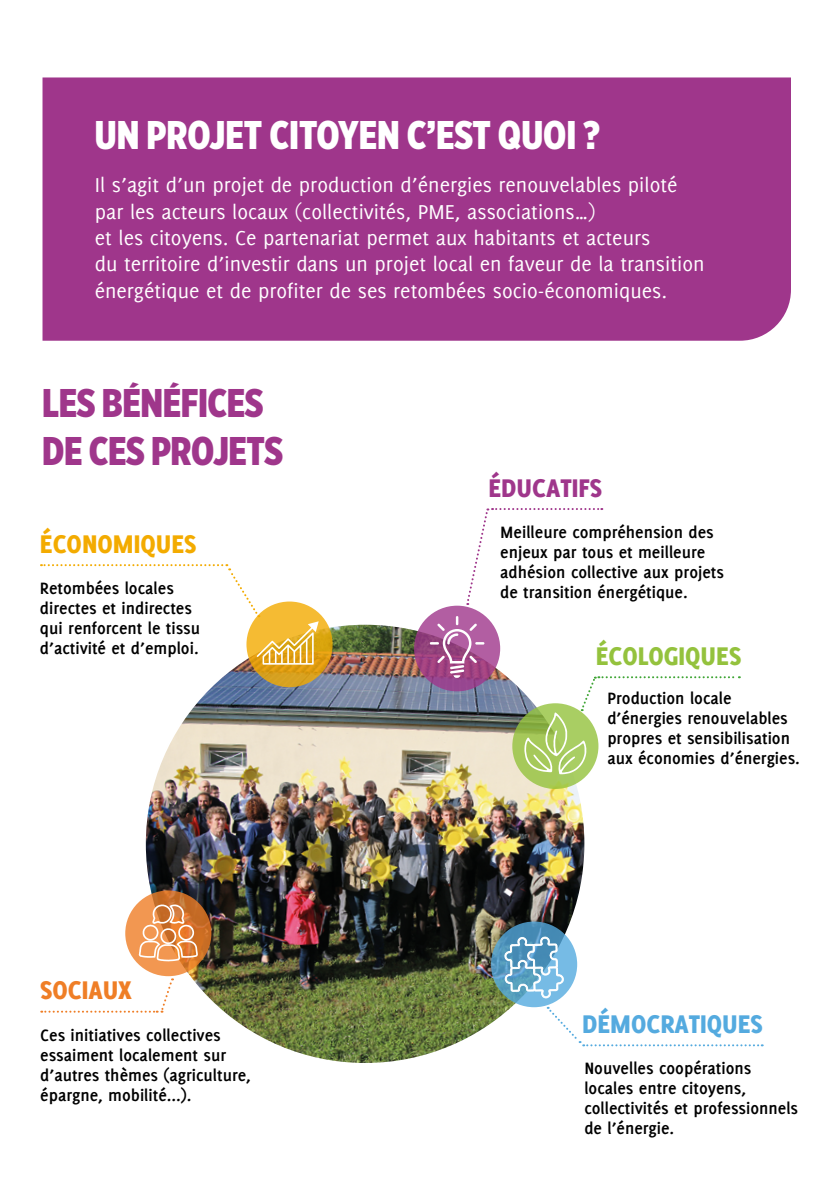
<style>
.page{position:relative;width:840px;height:1191px;background:#fff}
.page>*{position:absolute;margin:0;border:0;box-sizing:border-box;transform-origin:0 0}
.t1{font:900 40px "Gotham X Narrow";color:#fff}
.t2{font:900 40px/48px "Gotham X Narrow";letter-spacing:-.01em;color:#9f368b}
.t3{font:800 28px "Delicious";color:#54aadf}
.t4{font:800 28px "Delicious";color:#94c23d}
.t5{font:800 28px "Delicious";color:#f3ab00}
.t6{font:800 28px "Delicious";color:#9f368b}
.t7{font:800 28px "Delicious";color:#ef7e26}
.t8{font:22px/26.4px "Delicious";color:#fff}
.t9{font:700 18px/20px "Delicious";color:#000}
</style>
<div class="page">
<div style="left:42px;top:77px;width:748px;height:264px;background:#9f368b"></div>
<img style="left:145px;top:624px;width:440px;height:440px;border-radius:220px">
<svg style="left:414px;top:605px;width:86px;height:86px;background:#a55394"></svg>
<svg style="left:512px;top:703px;width:86px;height:86px"></svg>
<svg style="left:429px;top:616px;width:55px;height:62px;background:#b368a0"></svg>
<svg style="left:466px;top:508px;width:136px;height:97px"></svg>
<svg style="left:524px;top:676px;width:215px;height:98px"></svg>
<svg style="left:125px;top:890px;width:86px;height:86px;background:#d7803c"></svg>
<svg style="left:490px;top:921px;width:87px;height:86px;background:#5fa0c5"></svg>
<svg style="left:246px;top:601px;width:86px;height:86px;background:#dca21c"></svg>
<svg style="left:41px;top:978px;width:132px;height:34px"></svg>
<svg style="left:547px;top:1006px;width:215px;height:40px"></svg>
<svg style="left:504px;top:936px;width:59px;height:62px;background:#7db4d3"></svg>
<svg style="left:41px;top:564px;width:277px;height:100px"></svg>
<svg style="left:137px;top:903px;width:62px;height:69px;background:#e79c61"></svg>
<p class="t1" style="left:95px;top:110px;width:506px">UN PROJET CITOYEN C’EST QUOI ?</p>
<p class="t8" style="left:95px;top:171px;width:611px">Il s’agit d’un projet de production d’énergies renouvelables piloté par les acteurs locaux (collectivités, PME, associations…)<br>et les citoyens. Ce partenariat permet aux habitants et acteurs<br>du territoire d’investir dans un projet local en faveur de la transition énergétique et de profiter de ses retombées socio-économiques.</p>
<p class="t2" style="left:42px;top:378px;width:242px">LES BÉNÉFICES<br>DE CES PROJETS</p>
<p class="t5" style="left:40px;top:527px;width:158px">ÉCONOMIQUES</p>
<p class="t9" style="left:40px;top:578px;width:162px">Retombées locales directes et indirectes qui renforcent le tissu d’activité et d’emploi.</p>
<p class="t7" style="left:40px;top:973px;width:93px">SOCIAUX</p>
<p class="t9" style="left:40px;top:1024px;width:212px">Ces initiatives collectives essaiment localement sur d’autres thèmes (agriculture, épargne, mobilité...).</p>
<p class="t6" style="left:488px;top:471px;width:115px">ÉDUCATIFS</p>
<p class="t9" style="left:500px;top:522px;width:225px">Meilleure compréhension des enjeux par tous et meilleure adhésion collective aux projets de transition énergétique.</p>
<p class="t4" style="left:595px;top:639px;width:147px">ÉCOLOGIQUES</p>
<p class="t9" style="left:607px;top:688px;width:194px">Production locale d’énergies renouvelables propres et sensibilisation aux économies d’énergies.</p>
<p class="t3" style="left:582px;top:1007px;width:182px">DÉMOCRATIQUES</p>
<p class="t9" style="left:584px;top:1058px;width:215px">Nouvelles coopérations locales entre citoyens, collectivités et professionnels de l’énergie.</p>
</div>
